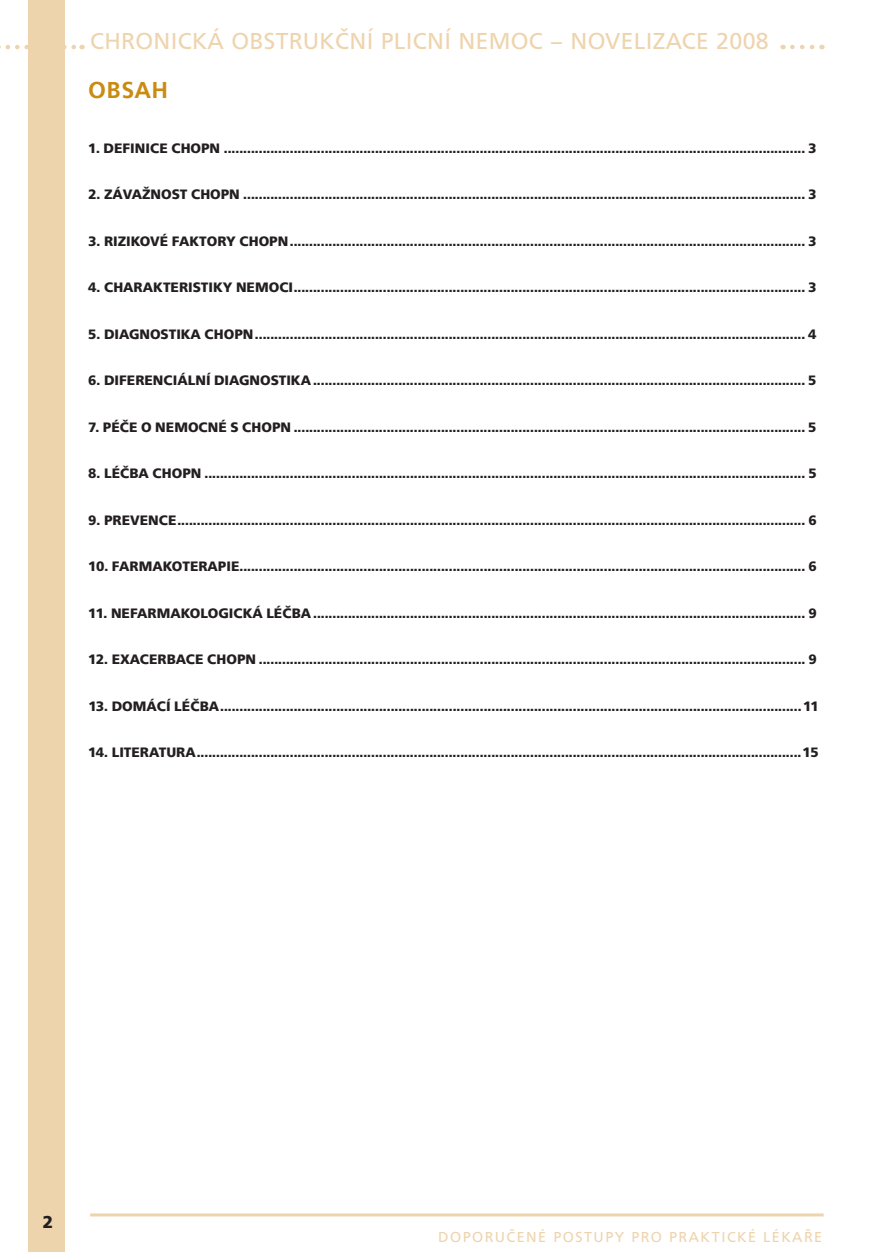
<style>
.page{position:relative;width:882px;height:1252px;background:#fff}
.page>*{position:absolute;margin:0;border:0;box-sizing:border-box;transform-origin:0 0}
.t1{font:24px "Frutus TEE";letter-spacing:.015em;color:#eed4ad}
.t2{font:500 24px "Frutus TEE";letter-spacing:.015em;color:#c98b11}
.t3{font:15px "Frutus TEE";letter-spacing:.1em;color:#eed4ad}
.t4{font:700 14.25px "Frutus TEE";color:#231f20}
</style>
<div class="page">
<svg style="left:792px;top:45px;width:30px;height:4px"></svg>
<hr style="left:90px;top:1213px;width:734px;height:3px;background:#eed4ad">
<svg style="left:0;top:45px;width:83px;height:4px"></svg>
<div style="left:29px;top:0;width:36px;height:1252px;background:#eed4ad"></div>
<h1 class="t1" style="left:90px;top:28px;width:680px">CHRONICKÁ OBSTRUKČNÍ PLICNÍ NEMOC – NOVELIZACE 2008</h1>
<h1 class="t2" style="left:88px;top:76px;width:81px">OBSAH</h1>
<p class="t4" style="left:88px;top:140px;width:94px">1. DEFINICE CHOPN</p>
<p class="t4" style="left:224px;top:140px;width:594px">...................................................................................................................................................... 3</p>
<p class="t4" style="left:88px;top:186px;width:114px">2. ZÁVAŽNOST CHOPN</p>
<p class="t4" style="left:243px;top:186px;width:575px">................................................................................................................................................. 3</p>
<p class="t4" style="left:88px;top:233px;width:162px">3. RIZIKOVÉ FAKTORY CHOPN</p>
<p class="t4" style="left:290px;top:233px;width:528px">..................................................................................................................................... 3</p>
<p class="t4" style="left:88px;top:279px;width:730px">4. CHARAKTERISTIKY NEMOCI.................................................................................................................................... 3</p>
<p class="t4" style="left:88px;top:326px;width:127px">5. DIAGNOSTIKA CHOPN</p>
<p class="t4" style="left:255px;top:326px;width:563px">.............................................................................................................................................. 4</p>
<p class="t4" style="left:88px;top:372px;width:730px">6. DIFERENCIÁLNÍ DIAGNOSTIKA ............................................................................................................................... 5</p>
<p class="t4" style="left:88px;top:419px;width:165px">7. PÉČE O NEMOCNÉ S CHOPN</p>
<p class="t4" style="left:294px;top:419px;width:524px">.................................................................................................................................... 5</p>
<p class="t4" style="left:88px;top:465px;width:75px">8. LÉČBA CHOPN</p>
<p class="t4" style="left:205px;top:465px;width:614px">........................................................................................................................................................... 5</p>
<p class="t4" style="left:88px;top:512px;width:730px">9. PREVENCE.................................................................................................................................................................. 6</p>
<p class="t4" style="left:88px;top:558px;width:730px">10. FARMAKOTERAPIE.................................................................................................................................................. 6</p>
<p class="t4" style="left:88px;top:605px;width:730px">11. NEFARMAKOLOGICKÁ LÉČBA ............................................................................................................................... 9</p>
<p class="t4" style="left:88px;top:651px;width:130px">12. EXACERBACE CHOPN</p>
<p class="t4" style="left:259px;top:651px;width:559px">............................................................................................................................................. 9</p>
<p class="t4" style="left:88px;top:698px;width:732px">13. DOMÁCÍ LÉČBA......................................................................................................................................................11</p>
<p class="t4" style="left:88px;top:744px;width:732px">14. LITERATURA............................................................................................................................................................15</p>
<p class="t3" style="left:438px;top:1228px;width:385px">DOPORUČENÉ POSTUPY PRO PRAKTICKÉ LÉKAŘE</p>
</div>
